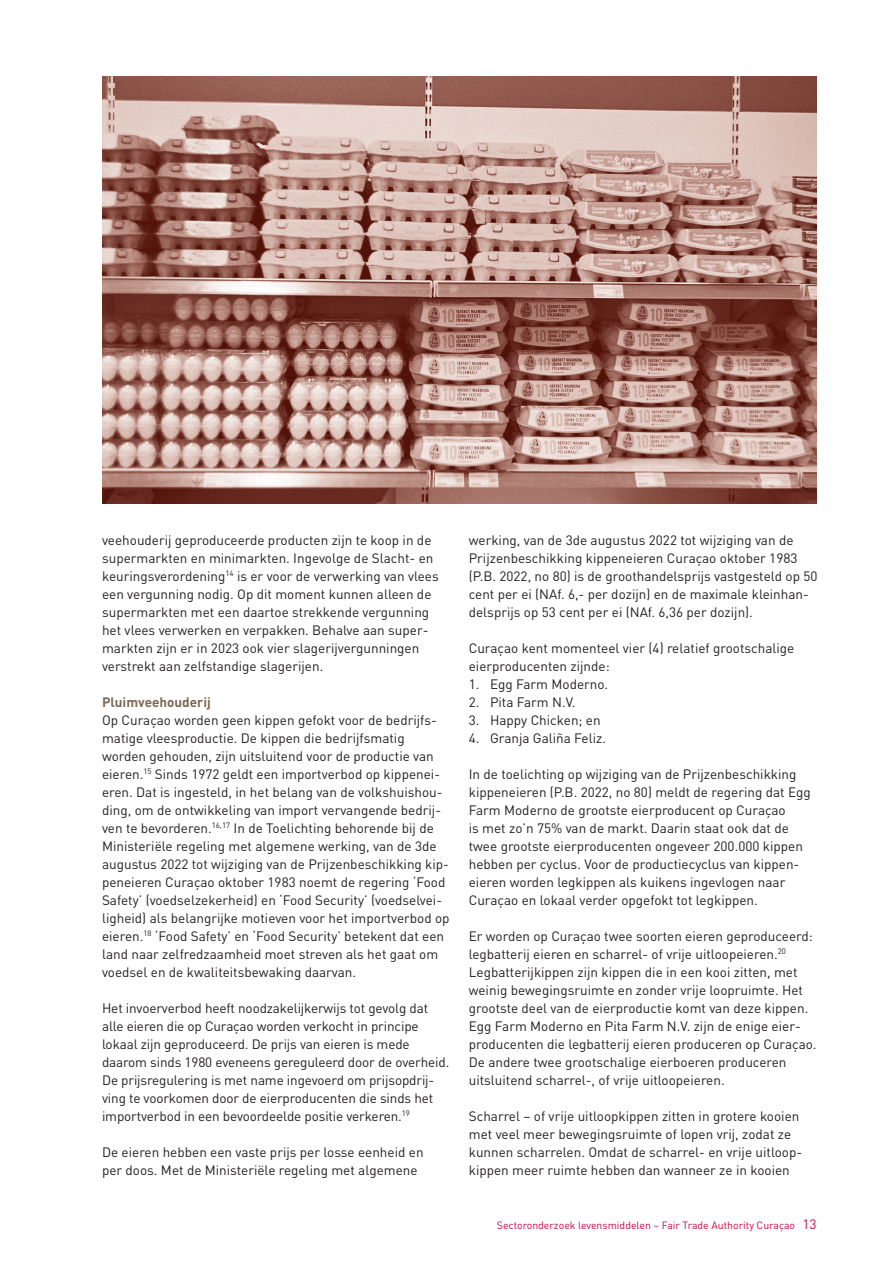
<style>
.page{position:relative;width:893px;height:1263px;background:#fff}
.page>*{position:absolute;margin:0;border:0;box-sizing:border-box;transform-origin:0 0}
.t1{font:13.5px/18px "DIN Pro";color:#231f20}
.t2{font:700 13.5px "DIN Pro";color:#7c6954}
.t3{font:10.5px "DIN Pro";color:#c60a45}
.s1{font-size:13.5px}
</style>
<div class="page">
<img style="left:102px;top:77px;width:714px;height:427px">
<p class="t1" style="left:102px;top:530px;width:338px">veehouderij geproduceerde producten zijn te koop in de supermarkten en minimarkten. Ingevolge de Slacht- en keuringsverordening<sup>14</sup> is er voor de verwerking van vlees een vergunning nodig. Op dit moment kunnen alleen de supermarkten met een daartoe strekkende vergunning het vlees verwerken en verpakken. Behalve aan super&shy;markten zijn er in 2023 ook vier slagerijvergunningen verstrekt aan zelfstandige slagerijen.</p>
<p class="t2" style="left:102px;top:693px;width:110px">Pluimveehouderij</p>
<p class="t1" style="left:102px;top:710px;width:349px">Op Curaçao worden geen kippen gefokt voor de bedrijfs&shy;matige vleesproductie. De kippen die bedrijfsmatig worden gehouden, zijn uitsluitend voor de productie van eieren.<sup>15</sup> Sinds 1972 geldt een importverbod op kippenei&shy;eren. Dat is ingesteld, in het belang van de volkshuishou&shy;ding, om de ontwikkeling van import vervangende bedrij&shy;ven te bevorderen.<sup>16,17</sup> In de Toelichting behorende bij de Ministeriële regeling met algemene werking, van de 3de augustus 2022 tot wijziging van de Prijzenbeschikking kip&shy;peneieren Curaçao oktober 1983 noemt de regering ‘Food Safety’ (voedselzekerheid) en ‘Food Security’ (voedselvei&shy;ligheid) als belangrijke motieven voor het importverbod op eieren.<sup>18</sup> ‘Food Safety’ en ‘Food Security’ betekent dat een land naar zelfredzaamheid moet streven als het gaat om voedsel en de kwaliteitsbewaking daarvan.</p>
<p class="t1" style="left:102px;top:998px;width:349px">Het invoerverbod heeft noodzakelijkerwijs tot gevolg dat alle eieren die op Curaçao worden verkocht in principe lokaal zijn geproduceerd. De prijs van eieren is mede daarom sinds 1980 eveneens gereguleerd door de overheid.<br>De prijsregulering is met name ingevoerd om prijsopdrij&shy;ving te voorkomen door de eierproducenten die sinds het importverbod in een bevoordeelde positie verkeren.<sup>19</sup></p>
<p class="t1" style="left:102px;top:1142px;width:323px">De eieren hebben een vaste prijs per losse eenheid en per doos. Met de Ministeriële regeling met algemene</p>
<p class="t1" style="left:469px;top:530px;width:350px">werking, van de 3de augustus 2022 tot wijziging van de Prijzenbeschikking kippeneieren Curaçao oktober 1983 (P.B. 2022, no 80) is de groothandelsprijs vastgesteld op 50 cent per ei (NAf. 6,- per dozijn) en de maximale kleinhan&shy;delsprijs op 53 cent per ei (NAf. 6,36 per dozijn).</p>
<p class="t1" style="left:469px;top:638px;width:327px">Curaçao kent momenteel vier (4) relatief grootschalige eierproducenten zijnde:</p>
<p class="t1" style="left:469px;top:674px;width:141px">1. Egg Farm Moderno.</p>
<p class="t1" style="left:469px;top:692px;width:108px">2. Pita Farm N.V.</p>
<p class="t1" style="left:469px;top:710px;width:133px">3. Happy Chicken; en</p>
<p class="t1" style="left:469px;top:728px;width:139px">4. Granja Galiña Feliz.</p>
<p class="t1" style="left:469px;top:764px;width:343px">In de toelichting op wijziging van de Prijzenbeschikking kippeneieren (P.B. 2022, no 80) meldt de regering dat Egg Farm Moderno de grootste eierproducent op Curaçao<br>is met zo’n 75% van de markt. Daarin staat ook dat de twee grootste eierproducenten ongeveer 200.000 kippen hebben per cyclus. Voor de productiecyclus van kippen&shy;eieren worden legkippen als kuikens ingevlogen naar Curaçao en lokaal verder opgefokt tot legkippen.</p>
<p class="t1" style="left:469px;top:926px;width:349px">Er worden op Curaçao twee soorten eieren geproduceerd: legbatterij eieren en scharrel- of vrije uitloopeieren.<sup>20<br></sup>Legbatterijkippen zijn kippen die in een kooi zitten, met weinig bewegingsruimte en zonder vrije loopruimte. Het grootste deel van de eierproductie komt van deze kippen.<br>Egg Farm Moderno en Pita Farm N.V. zijn de enige eier&shy;producenten die legbatterij eieren produceren op Curaçao.<br>De andere twee grootschalige eierboeren produceren uitsluitend scharrel-, of vrije uitloopeieren.</p>
<p class="t1" style="left:469px;top:1106px;width:335px">Scharrel – of vrije uitloopkippen zitten in grotere kooien met veel meer bewegingsruimte of lopen vrij, zodat ze kunnen scharrelen. Omdat de scharrel- en vrije uitloop&shy;kippen meer ruimte hebben dan wanneer ze in kooien</p>
<p class="t3" style="left:497px;top:1218px;width:321px">Sectoronderzoek levensmiddelen – Fair Trade Authority Curaçao <span class="s1">13</span></p>
</div>
